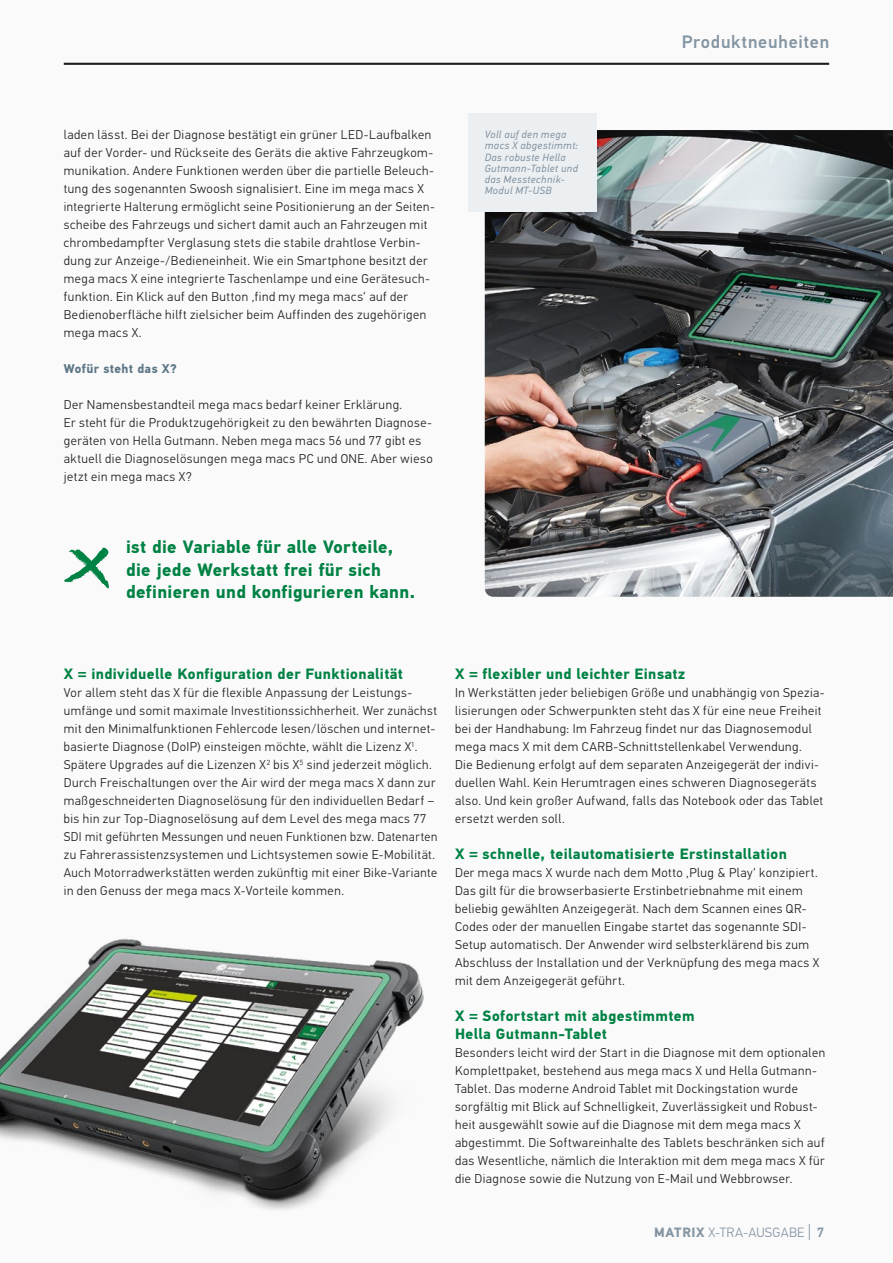
<style>
.page{position:relative;width:893px;height:1263px;background:#fafafb}
.page>*{position:absolute;margin:0;border:0;box-sizing:border-box;transform-origin:0 0}
.Head_12_15{font:700 18px/22.5px "Hella DIN Universal";letter-spacing:.02em;color:#008244}
.Kolumnentitel_R{font:500 18px "Hella DIN Universal";letter-spacing:.04em;color:#8495a2}
.Text_10_13{font:700 15px/18px "Hella DIN Universal";letter-spacing:.03em;color:#008244}
.Fuss_R{font:300 13.5px "Hella DIN Universal";letter-spacing:.02em;color:#8495a2}
.Text_8_5_12{font:300 12.75px/18px "Hella DIN Universal";letter-spacing:.045em;color:#1d1d1b}
.Text_10_13-2{font:300 12.75px/18px "Hella DIN Universal";letter-spacing:.04em;color:#1d1d1b}
.Text_8_5_12-2{font:700 12.75px "Hella DIN Universal";letter-spacing:.035em;color:#5e7786}
.Text_7_7_5_bildunter{font:italic 10.5px/11.2px "Hella DIN Universal";letter-spacing:.045em;color:#8495a2}
.s1{font-weight:700}
.s2{font-size:18px}
.s3{font-weight:500}
</style>
<div class="page">
<img style="left:485px;top:130px;width:408px;height:467px">
<hr style="left:64px;top:63px;width:765px;height:2px;background:#1d1d1b">
<div style="left:468px;top:113px;width:128px;height:99px;background:#eceff2"></div>
<svg style="left:64px;top:548px;width:45px;height:41px"></svg>
<img style="left:0;top:939px;width:424px;height:271px">
<p class="Kolumnentitel_R" style="left:682px;top:30px;width:149px">Produktneuheiten</p>
<p class="Text_8_5_12" style="left:64px;top:127px;width:372px">laden lässt. Bei der Diagnose bestätigt ein grüner LED-Laufbalken auf der Vorder- und Rückseite des Geräts die aktive Fahrzeugkom&shy;munikation. Andere Funktionen werden über die partielle Beleuch&shy;tung des sogenannten Swoosh signalisiert. Eine im mega macs X integrierte Halterung ermöglicht seine Positionierung an der Seiten&shy;scheibe des Fahrzeugs und sichert damit auch an Fahrzeugen mit chrombedampfter Verglasung stets die stabile drahtlose Verbin&shy;dung zur Anzeige-/Bedieneinheit. Wie ein Smartphone besitzt der mega macs X eine integrierte Taschenlampe und eine Gerätesuch&shy;funktion. Ein Klick auf den Button ‚find my mega macs‘ auf der Bedienoberfläche hilft zielsicher beim Auffinden des zugehörigen mega macs X.</p>
<p class="Text_8_5_12-2" style="left:64px;top:360px;width:114px">Wofür steht das X?</p>
<p class="Text_8_5_12" style="left:64px;top:397px;width:371px">Der Namensbestandteil mega macs bedarf keiner Erklärung.<br>Er steht für die Produktzugehörigkeit zu den bewährten Diagnose&shy;geräten von Hella Gutmann. Neben mega macs 56 und 77 gibt es aktuell die Diagnoselösungen mega macs PC und ONE. Aber wieso jetzt ein mega macs X?</p>
<p class="Head_12_15" style="left:126px;top:537px;width:291px">ist die Variable für alle Vorteile, die jede Werkstatt frei für sich definieren und konfigurieren kann.</p>
<p class="Text_7_7_5_bildunter" style="left:485px;top:129px;width:95px">Voll auf den mega macs X abgestimmt:<br>Das robuste Hella<br>Gutmann-Tablet und das Messtechnik-<br>Modul MT-USB</p>
<p class="Text_10_13" style="left:64px;top:666px;width:341px">X = individuelle Konfiguration der Funktionalität</p>
<p class="Text_10_13-2" style="left:64px;top:685px;width:375px">Vor allem steht das X für die flexible Anpassung der Leistungs&shy;umfänge und somit maximale Investitionssichherheit. Wer zunächst mit den Minimalfunktionen Fehlercode lesen/löschen und internet&shy;basierte Diagnose (DoIP) einsteigen möchte, wählt die Lizenz X<sup>1</sup>.<br>Spätere Upgrades auf die Lizenzen X<sup>2</sup> bis X<sup>5</sup> sind jederzeit möglich.<br>Durch Freischaltungen over the Air wird der mega macs X dann zur maßgeschneiderten Diagnoselösung für den individuellen Bedarf – bis hin zur Top-Diagnoselösung auf dem Level des mega macs 77<br>SDI mit geführten Messungen und neuen Funktionen bzw. Datenarten zu Fahrerassistenzsystemen und Lichtsystemen sowie E-Mobilität.<br>Auch Motorradwerkstätten werden zukünftig mit einer Bike-Variante in den Genuss der mega macs X-Vorteile kommen.</p>
<p class="Text_10_13" style="left:455px;top:666px;width:232px">X = flexibler und leichter Einsatz</p>
<p class="Text_8_5_12" style="left:455px;top:685px;width:371px">In Werkstätten jeder beliebigen Größe und unabhängig von Spezia&shy;lisierungen oder Schwerpunkten steht das X für eine neue Freiheit bei der Handhabung: Im Fahrzeug findet nur das Diagnosemodul mega macs X mit dem CARB-Schnittstellenkabel Verwendung.<br>Die Bedienung erfolgt auf dem separaten Anzeigegerät der indivi&shy;duellen Wahl. Kein Herumtragen eines schweren Diagnosegeräts also. Und kein großer Aufwand, falls das Notebook oder das Tablet ersetzt werden soll.</p>
<p class="Text_10_13" style="left:455px;top:846px;width:333px">X = schnelle, teilautomatisierte Erstinstallation</p>
<p class="Text_8_5_12" style="left:455px;top:865px;width:366px">Der mega macs X wurde nach dem Motto ‚Plug &amp; Play‘ konzipiert.<br>Das gilt für die browserbasierte Erstinbetriebnahme mit einem beliebig gewählten Anzeigegerät. Nach dem Scannen eines QR-Codes oder der manuellen Eingabe startet das sogenannte SDI-Setup automatisch. Der Anwender wird selbsterklärend bis zum Abschluss der Installation und der Verknüpfung des mega macs X mit dem Anzeigegerät geführt.</p>
<p class="Text_10_13" style="left:455px;top:1008px;width:241px">X = Sofortstart mit abgestimmtem<br>Hella Gutmann-Tablet</p>
<p class="Text_8_5_12" style="left:455px;top:1045px;width:372px">Besonders leicht wird der Start in die Diagnose mit dem optionalen Komplettpaket, bestehend aus mega macs X und Hella Gutmann-Tablet. Das moderne Android Tablet mit Dockingstation wurde sorgfältig mit Blick auf Schnelligkeit, Zuverlässigkeit und Robust&shy;heit ausgewählt sowie auf die Diagnose mit dem mega macs X abgestimmt. Die Softwareinhalte des Tablets beschränken sich auf das Wesentliche, nämlich die Interaktion mit dem mega macs X für die Diagnose sowie die Nutzung von E-Mail und Webbrowser.</p>
<p class="Fuss_R" style="left:654px;top:1224px;width:171px"><span class="s1">MATRIX</span> X-TRA-AUSGABE <span class="s2">|</span> <span class="s3">7</span></p>
</div>
